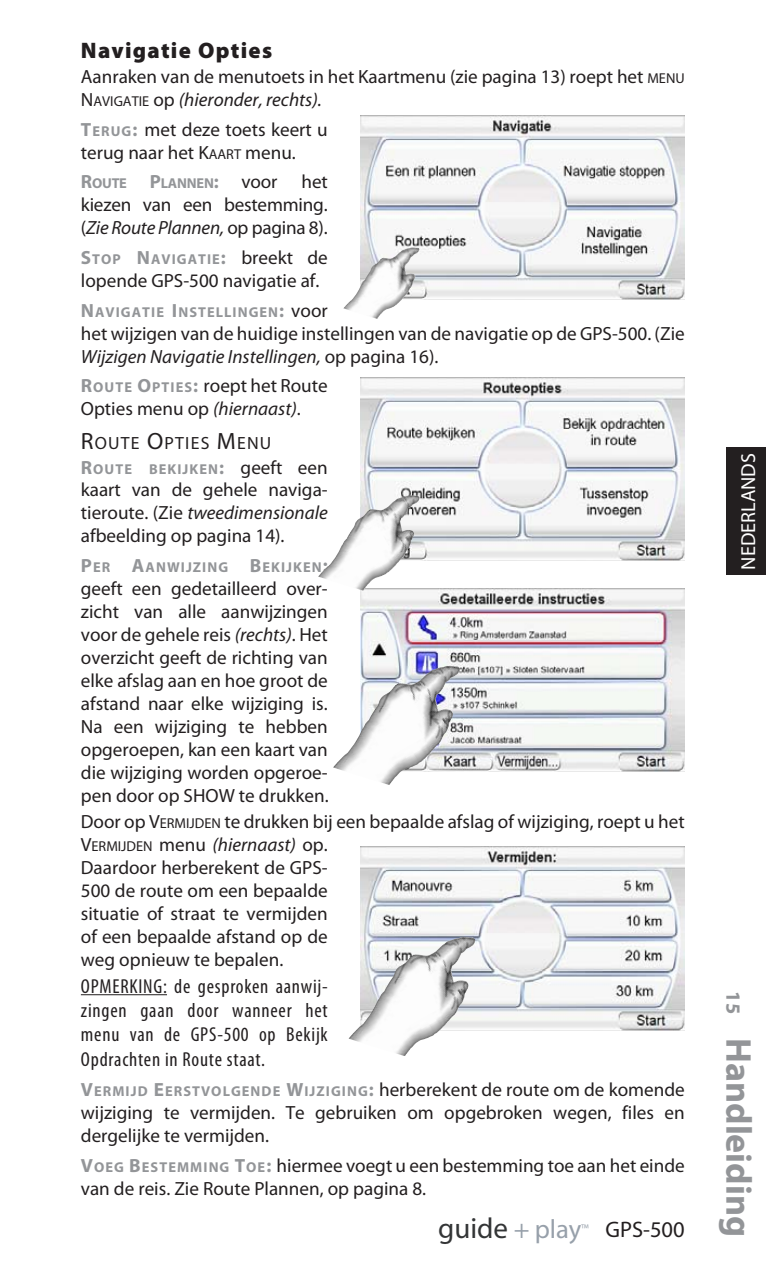
<style>
.page{position:relative;width:766px;height:1276px;background:#fff}
.page>*{position:absolute;margin:0;border:0;box-sizing:border-box;transform-origin:0 0}
.t1{font:700 36px "Myriad Pro";color:#939598}
.t2{font:29.03px "Myriad";color:#333536}
.t3{font:900 22.5px "Myriad Pro";letter-spacing:.055em;color:#231f20}
.t4{font:22.5px "Myriad Pro";color:#231f20}
.t5{font:condensed 20.25px/24.3px "Myriad Pro";letter-spacing:.04em;color:#231f20;text-align:justify}
.t6{font:20.25px "Myriad Pro";color:#fff}
.t7{font:700 20.25px "Myriad Pro";color:#939598}
.t8{font:19.12px/22.9px "Myriad Pro";color:#231f20}
.t9{font:17.78px "Myriad Pro";letter-spacing:.07em;color:#231f20}
.t10{font:700 14.4px "Myriad Pro";letter-spacing:.075em;color:#939598}
.t11{font:700 14.4px "Myriad Pro";letter-spacing:-.015em;color:#939598}
.t12{font:9.67px "Myriad";color:#97a0aa}
.s1{font-size:14.4px}
.s2{font-style:italic}
.s3{font-weight:700;color:#939598}
.s4{font-weight:700;font-size:14.4px;color:#939598}
.s5{font-size:19.12px}
.s6{font-weight:400;font-size:19.12px;color:#231f20}
.s7{font-size:23.62px}
.s8{font-size:26.55px;color:#97a0aa}
</style>
<div class="page">
<hr style="left:81px;top:994px;width:86px;height:1px;background:#231f20">
<img style="left:360px;top:846px;width:324px;height:184px">
<img style="left:348px;top:937px;width:127px;height:119px">
<img style="left:360px;top:115px;width:324px;height:184px">
<img style="left:360px;top:377px;width:324px;height:184px">
<img style="left:360px;top:588px;width:324px;height:184px">
<img style="left:343px;top:247px;width:76px;height:72px">
<img style="left:318px;top:495px;width:101px;height:95px">
<img style="left:333px;top:665px;width:126px;height:120px">
<div style="left:725px;top:448px;width:40px;height:127px;background:#231f20"></div>
<p class="t3" style="left:81px;top:42px;width:193px">Navigatie Opties</p>
<p class="t8" style="left:81px;top:67px;width:605px">Aanraken van de menutoets in het Kaartmenu (zie pagina 13) roept het <span class="s1">MENU<br></span>N<span class="s1">AVIGATIE</span> op <span class="s2">(hieronder, rechts).</span></p>
<p class="t8" style="left:81px;top:120px;width:248px"><span class="s3">T</span><span class="s4">ERUG</span><span class="s3">:</span> met deze toets keert u terug naar het K<span class="s1">AART</span> menu.</p>
<p class="t11" style="left:81px;top:178px;width:198px"><span class="s5">R</span>OUTE <span class="s5">P</span>LANNEN<span class="s5">:</span> <span class="s6">voor</span></p>
<p class="t8" style="left:81px;top:172px;width:248px;text-align:justify;text-indent:221px">het kiezen van een bestemming. (<span class="s2">Zie Route Plannen,</span> op pagina 8).</p>
<p class="t10" style="left:81px;top:254px;width:248px"><span class="s5">S</span>TOP <span class="s5">N</span>AVIGATIE<span class="s5">:</span> <span class="s6">breekt de</span></p>
<p class="t8" style="left:81px;top:271px;width:240px">lopende GPS-500 navigatie af.</p>
<p class="t10" style="left:81px;top:306px;width:248px"><span class="s5">N</span>AVIGATIE <span class="s5">I</span>NSTELLINGEN<span class="s5">:</span> <span class="s6">voor</span></p>
<p class="t8" style="left:81px;top:324px;width:605px">het wijzigen van de huidige instellingen van de navigatie op de GPS-500. (Zie<br><span class="s2">Wijzigen Navigatie Instellingen,</span> op pagina 16).</p>
<p class="t8" style="left:81px;top:376px;width:248px"><span class="s3">R</span><span class="s4">OUTE</span> <span class="s3">O</span><span class="s4">PTIES</span><span class="s3">:</span> roept het Route<br>Opties menu op <span class="s2">(hiernaast)</span>.</p>
<p class="t9" style="left:81px;top:436px;width:192px"><span class="s7">R</span>OUTE <span class="s7">O</span>PTIES <span class="s7">M</span>ENU</p>
<p class="t10" style="left:81px;top:463px;width:248px"><span class="s5">R</span>OUTE BEKIJKEN<span class="s5">:</span> <span class="s6">geeft een</span></p>
<p class="t8" style="left:81px;top:480px;width:248px;text-align:justify">kaart van de gehele naviga&shy;tieroute. (Zie <span class="s2">tweedimensionale </span>afbeelding op pagina 14).</p>
<p class="t10" style="left:81px;top:562px;width:248px"><span class="s5">P</span>ER <span class="s5">A</span>ANWIJZING <span class="s5">B</span>EKIJKEN<span class="s5">:</span></p>
<p class="t8" style="left:81px;top:579px;width:249px;text-align:justify">geeft een gedetailleerd over&shy;zicht van alle aanwijzingen voor de gehele reis <span class="s2">(rechts)</span>. Het overzicht geeft de richting van elke afslag aan en hoe groot de afstand naar elke wijziging is.<br>Na een wijziging te hebben opgeroepen, kan een kaart van die wijziging worden opgeroe&shy;pen door op SHOW te drukken.</p>
<p class="t8" style="left:81px;top:812px;width:605px">Door op V<span class="s1">ERMIJDEN</span> te drukken bij een bepaalde afslag of wijziging, roept u het V<span class="s1">ERMIJDEN</span> menu <span class="s2">(hiernaast)</span> op.<br>Daardoor herberekent de GPS-<br>500 de route om een bepaalde<br>situatie of straat te vermijden<br>of een bepaalde afstand op de<br>weg opnieuw te bepalen.</p>
<p class="t5" style="left:81px;top:976px;width:248px">OPMERKING: de gesproken aanwij&shy;zingen gaan door wanneer het menu van de GPS-500 op Bekijk Opdrachten in Route staat.</p>
<p class="t8" style="left:81px;top:1080px;width:605px;text-align:justify"><span class="s3">V</span><span class="s4">ERMIJD</span> <span class="s3">E</span><span class="s4">ERSTVOLGENDE</span> <span class="s3">W</span><span class="s4">IJZIGING</span><span class="s3">:</span> herberekent de route om de komende wijziging te vermijden. Te gebruiken om opgebroken wegen, files en dergelijke te vermijden.</p>
<p class="t8" style="left:81px;top:1155px;width:605px"><span class="s3">V</span><span class="s4">OEG</span> <span class="s3">B</span><span class="s4">ESTEMMING</span> <span class="s3">T</span><span class="s4">OE</span><span class="s3">:</span> hiermee voegt u een bestemming toe aan het einde van de reis. Zie Route Plannen, op pagina 8.</p>
<h2 class="t2" style="left:438px;top:1217px;width:144px">guide <span class="s8">+ play</span></h2>
<p class="t12" style="left:581px;top:1223px;width:9px">™</p>
<p class="t4" style="left:605px;top:1221px;width:81px">GPS-500</p>
<p class="t6" style="left:740px;top:569px;width:118px;rotate:-90deg">NEDERLANDS</p>
<p class="t7" style="left:740px;top:991px;width:24px;rotate:90deg">15</p>
<h1 class="t1" style="left:751px;top:1038px;width:200px;rotate:90deg">Handleiding</h1>
</div>
